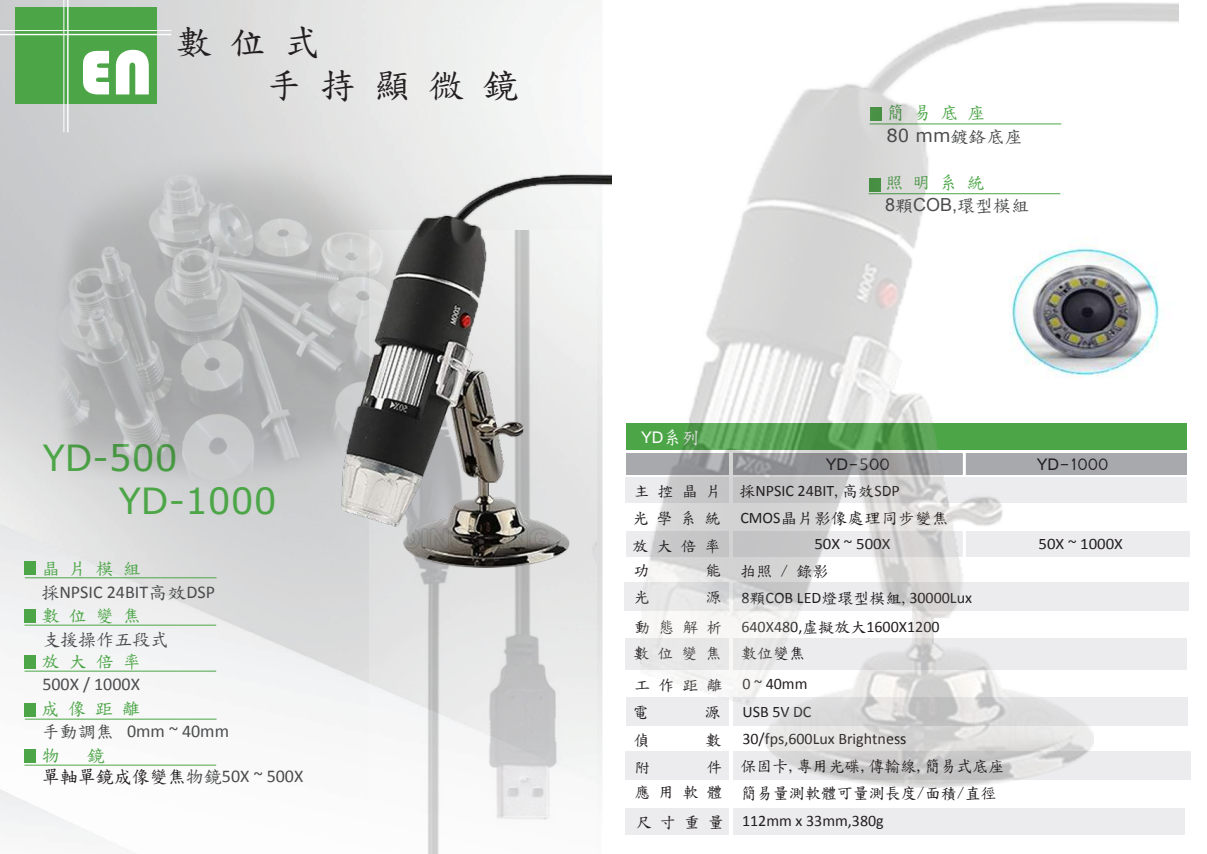
<style>
.page{position:relative;width:1207px;height:854px;background:#fff}
.page>*{position:absolute;margin:0;border:0;box-sizing:border-box;transform-origin:0 0}
.t1{font:65.4px "Bauhaus 93";color:#fff;scale:1.04 1}
.t2{font:36px/43.2px "Verdana";color:#4ca647}
.t3{font:36px "DF Hei W7 WINP BF";color:#231f20}
.t4{font:18px "Calibri";color:#4b4c4d}
.t5{font:18px "DF Hei W7 WINP BF";color:#4ca647}
.t6{font:18px "DF Hei W5 WINP BF";color:#231f20}
.t7{font:18px "Vrinda";color:#231f20}
.t8{font:18px "Arial";color:#4b4c4d}
.t9{font:18px "Verdana";color:#4b4c4d}
.t10{font:18px "DF Hei W5 WINP BF";color:#4b4c4d}
.t11{font:18px "Vrinda";color:#fff}
.t12{font:16px "Calibri";color:#231f20}
.t13{font:16px/27.8px "DF Hei W5 WINP BF";color:#231f20;text-align:justify}
.t14{font:16px "Calibri";color:#231f20;scale:1.05 1}
.t15{font:16px "DF Hei W5 WINP BF";color:#231f20;scale:1.05 1}
.s1{font-family:"DF Hei W5 WINP BF"}
.s2{color:#4b4c4d}
.s3{font-family:"Calibri";color:#4b4c4d}
.s4{font-family:"DF Hei W7 WINP BF"}
.s5{font-family:"Calibri"}
</style>
<div class="page">
<img style="left:0;top:0;width:1191px;height:852px">
<div style="left:16px;top:7px;width:141px;height:97px;background:#4ca647"></div>
<hr style="left:0;top:34px;width:171px;height:1px;background:#fff">
<hr style="left:0;top:30px;width:171px;height:1px;background:#fff">
<hr style="left:67px;top:0;width:2px;height:132px;background:#fff">
<hr style="left:64px;top:0;width:1px;height:132px;background:#fff">
<div style="left:24px;top:749px;width:12px;height:13px;background:#4ca647"></div>
<hr style="left:24px;top:765px;width:192px;height:1px;background:#4ca647">
<div style="left:24px;top:703px;width:12px;height:13px;background:#4ca647"></div>
<hr style="left:25px;top:719px;width:191px;height:1px;background:#4ca647">
<div style="left:24px;top:655px;width:12px;height:13px;background:#4ca647"></div>
<hr style="left:24px;top:671px;width:192px;height:1px;background:#4ca647">
<div style="left:24px;top:609px;width:12px;height:13px;background:#4ca647"></div>
<hr style="left:24px;top:625px;width:192px;height:1px;background:#4ca647">
<div style="left:24px;top:562px;width:12px;height:13px;background:#4ca647"></div>
<hr style="left:25px;top:578px;width:191px;height:1px;background:#4ca647">
<div style="left:625px;top:808px;width:560px;height:26px;background:#ececee"></div>
<hr style="left:729px;top:453px;width:4px;height:398px;background:#fff">
<img style="left:20px;top:138px;width:425px;height:369px">
<img style="left:584px;top:2px;width:595px;height:794px">
<img style="left:370px;top:571px;width:227px;height:283px">
<img style="left:981px;top:226px;width:209px;height:180px">
<img style="left:314px;top:174px;width:297px;height:397px">
<h1 class="t1" style="left:79px;top:36px;width:72px">EN</h1>
<h2 class="t3" style="left:176px;top:24px;width:146px">數 位 式</h2>
<h2 class="t3" style="left:266px;top:68px;width:253px">手 持 顯 微 鏡</h2>
<h2 class="t2" style="left:119px;top:436px;width:159px;text-indent:-76px">YD-500<br>YD-1000</h2>
<p class="t5" style="left:42px;top:560px;width:100px">晶 片 模 組</p>
<p class="t4" style="left:41px;top:581px;width:175px"><span class="s1">採</span>NPSIC 24BIT<span class="s1">高效</span>DSP</p>
<p class="t5" style="left:42px;top:607px;width:100px">數 位 變 焦</p>
<p class="t5" style="left:42px;top:653px;width:100px">放 大 倍 率</p>
<p class="t10" style="left:42px;top:631px;width:127px">支援操作五段式</p>
<p class="t4" style="left:42px;top:673px;width:99px">500X / 1000X</p>
<p class="t5" style="left:41px;top:700px;width:101px">成 像 距 離</p>
<p class="t4" style="left:42px;top:719px;width:189px"><span class="s1">手動調焦</span> 0mm ~ 40mm</p>
<p class="t6" style="left:42px;top:768px;width:263px">單軸單鏡成像變焦<span class="s2">物鏡</span><span class="s3">50X ~ 500X</span></p>
<p class="t5" style="left:42px;top:746px;width:19px">物</p>
<p class="t5" style="left:87px;top:746px;width:19px">鏡</p>
<p class="t5" style="left:886px;top:103px;width:100px">簡 易 底 座</p>
<p class="t9" style="left:886px;top:123px;width:138px">80 mm<span class="s1">鍍鉻底座</span></p>
<p class="t5" style="left:885px;top:174px;width:100px">照 明 系 統</p>
<p class="t8" style="left:885px;top:193px;width:146px">8<span class="s1">顆</span>COB,<span class="s1">環型模組</span></p>
<p class="t11" style="left:641px;top:426px;width:60px">YD<span class="s4">系列</span></p>
<p class="t7" style="left:825px;top:453px;width:66px">YD-500</p>
<p class="t13" style="left:632px;top:477px;width:91px">主 控 晶 片光 學 系 統放 大 倍 率</p>
<p class="t12" style="left:739px;top:480px;width:162px"><span class="s1">採</span>NPSIC 24BIT<span class="s1">,高效</span>SDP</p>
<p class="t15" style="left:740px;top:510px;width:200px"><span class="s5">CMOS</span>晶片影像處理同步變焦</p>
<p class="t14" style="left:814px;top:533px;width:74px">50X ~ 500X</p>
<p class="t13" style="left:633px;top:556px;width:17px">功</p>
<p class="t13" style="left:705px;top:556px;width:17px">能</p>
<p class="t13" style="left:740px;top:557px;width:89px">拍照 / 錄影</p>
<p class="t13" style="left:633px;top:584px;width:17px">光</p>
<p class="t13" style="left:705px;top:584px;width:17px">源</p>
<p class="t12" style="left:741px;top:588px;width:232px">8<span class="s1">顆</span>COB LED<span class="s1">燈環型模組,</span>30000Lux</p>
<p class="t12" style="left:741px;top:616px;width:200px">640X480,<span class="s1">虛擬放大</span>1600X1200</p>
<p class="t13" style="left:633px;top:614px;width:173px;line-height:26.3px">動 態 解 析<br>數 位 變 焦 數位變焦</p>
<p class="t13" style="left:634px;top:671px;width:89px">工 作 距 離</p>
<p class="t12" style="left:742px;top:674px;width:67px">0 ~ 40mm</p>
<p class="t13" style="left:632px;top:698px;width:17px">電</p>
<p class="t13" style="left:704px;top:698px;width:17px">源</p>
<p class="t12" style="left:742px;top:702px;width:71px">USB 5V DC</p>
<p class="t13" style="left:633px;top:726px;width:17px">偵</p>
<p class="t13" style="left:705px;top:726px;width:17px">數</p>
<p class="t12" style="left:742px;top:729px;width:166px">30/fps,600Lux Brightness</p>
<p class="t13" style="left:634px;top:753px;width:17px">附</p>
<p class="t13" style="left:706px;top:753px;width:17px">件</p>
<p class="t13" style="left:634px;top:778px;width:89px">應 用 軟 體</p>
<p class="t13" style="left:740px;top:752px;width:265px">保固卡,專用光碟,傳輸線,簡易式底座</p>
<p class="t13" style="left:740px;top:779px;width:257px">簡易量測軟體可量測長度/面積/直徑</p>
<p class="t12" style="left:635px;top:810px;width:250px"><span class="s1">尺 寸 重 量</span> 112mm x 33mm,380g</p>
<p class="t7" style="left:1036px;top:452px;width:73px">YD-1000</p>
<p class="t14" style="left:1038px;top:534px;width:82px">50X ~ 1000X</p>
</div>
